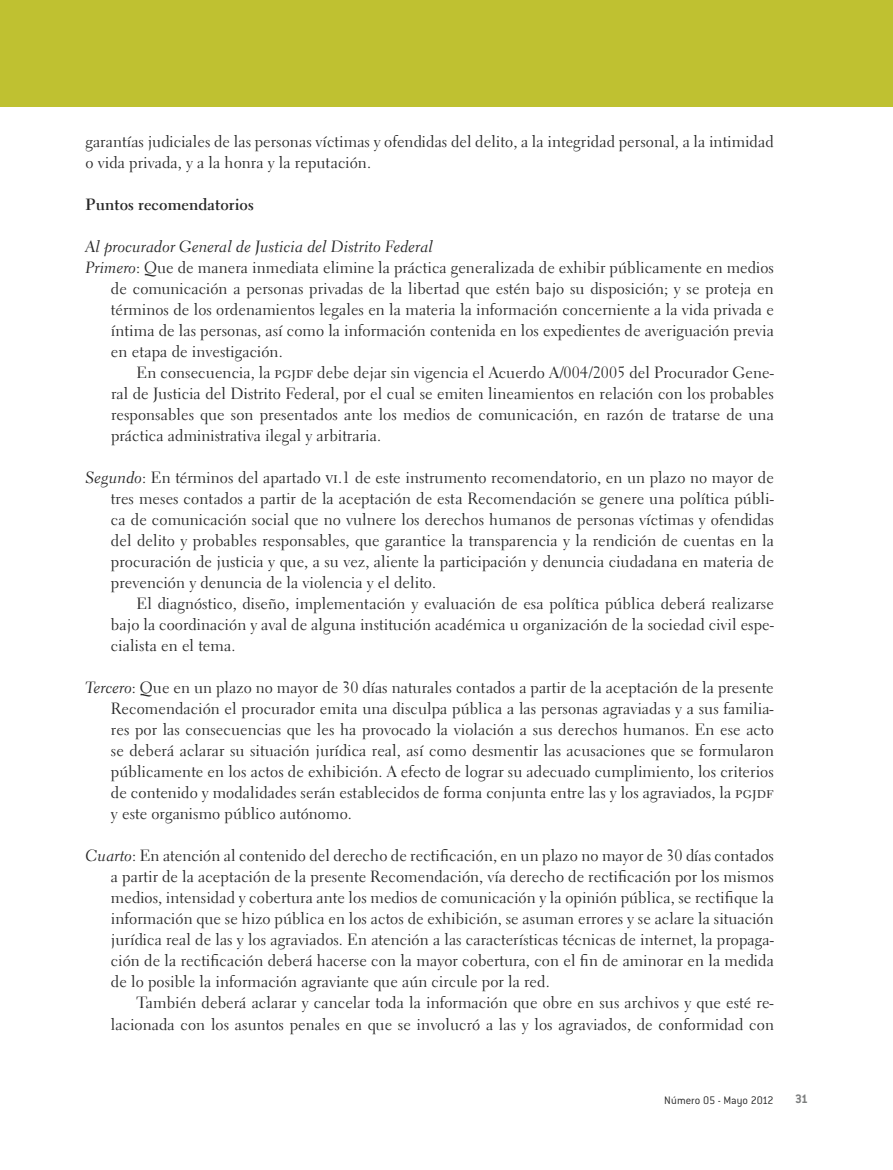
<style>
.page{position:relative;width:893px;height:1170px;background:#fff}
.page>*{position:absolute;margin:0;border:0;box-sizing:border-box;transform-origin:0 0}
.t1{font:16.2px/21px "Electra LT Std";letter-spacing:.005em;color:#272727;text-align:justify}
.t2{font:16.2px "Electra LT Std Cursive";letter-spacing:.005em;color:#272727}
.t3{font:700 16.2px "Electra LT Std";letter-spacing:.005em;color:#272727}
.t4{font:700 13.5px "Conduit ITC Std";color:#7d7f7f}
.t5{font:300 12px "Conduit ITC Std";letter-spacing:-.005em;color:#272727}
.s1{font-family:"Electra LT Std Cursive"}
</style>
<div class="page">
<div style="left:0;top:0;width:893px;height:106px;background:#bfc131"></div>
<p class="t1" style="left:85px;top:131px;width:690px">garantías judiciales de las personas víctimas y ofendidas del delito, a la integridad personal, a la intimidad o vida privada, y a la honra y la reputación.</p>
<p class="t3" style="left:85px;top:194px;width:170px">Puntos recomendatorios</p>
<p class="t2" style="left:85px;top:237px;width:349px">Al procurador General de Justicia del Distrito Federal</p>
<p class="t1" style="left:111px;top:257px;width:664px;text-indent:-26px"><span class="s1">Primero</span>: Que de manera inmediata elimine la práctica generalizada de exhibir públicamente en medios de comunicación a personas privadas de la libertad que estén bajo su disposición; y se proteja en términos de los ordenamientos legales en la materia la información concerniente a la vida privada e íntima de las personas, así como la información contenida en los expedientes de averiguación previa en etapa de investigación.</p>
<p class="t1" style="left:111px;top:362px;width:664px;text-indent:25px">En consecuencia, la pgjdf debe dejar sin vigencia el Acuerdo A/004/2005 del Procurador Gene&shy;ral de Justicia del Distrito Federal, por el cual se emiten lineamientos en relación con los probables responsables que son presentados ante los medios de comunicación, en razón de tratarse de una práctica administrativa ilegal y arbitraria.</p>
<p class="t1" style="left:111px;top:467px;width:664px;text-indent:-25px"><span class="s1">Segundo</span>: En términos del apartado vi.1 de este instrumento recomendatorio, en un plazo no mayor de tres meses contados a partir de la aceptación de esta Recomendación se genere una política públi&shy;ca de comunicación social que no vulnere los derechos humanos de personas víctimas y ofendidas del delito y probables responsables, que garantice la transparencia y la rendición de cuentas en la procuración de justicia y que, a su vez, aliente la participación y denuncia ciudadana en materia de prevención y denuncia de la violencia y el delito.</p>
<p class="t1" style="left:111px;top:593px;width:664px;text-indent:26px">El diagnóstico, diseño, implementación y evaluación de esa política pública deberá realizarse bajo la coordinación y aval de alguna institución académica u organización de la sociedad civil espe&shy;cialista en el tema.</p>
<p class="t1" style="left:111px;top:677px;width:664px;text-indent:-26px"><span class="s1">Tercero</span>: Que en un plazo no mayor de 30 días naturales contados a partir de la aceptación de la presente Recomendación el procurador emita una disculpa pública a las personas agraviadas y a sus familia&shy;res por las consecuencias que les ha provocado la violación a sus derechos humanos. En ese acto se deberá aclarar su situación jurídica real, así como desmentir las acusaciones que se formularon públicamente en los actos de exhibición. A efecto de lograr su adecuado cumplimiento, los criterios de contenido y modalidades serán establecidos de forma conjunta entre las y los agraviados, la pgjdf y este organismo público autónomo.</p>
<p class="t1" style="left:111px;top:845px;width:664px;text-indent:-26px"><span class="s1">Cuarto</span>: En atención al contenido del derecho de rectificación, en un plazo no mayor de 30 días contados a partir de la aceptación de la presente Recomendación, vía derecho de rectificación por los mismos medios, intensidad y cobertura ante los medios de comunicación y la opinión pública, se rectifique la información que se hizo pública en los actos de exhibición, se asuman errores y se aclare la situación jurídica real de las y los agraviados. En atención a las características técnicas de internet, la propaga&shy;ción de la rectificación deberá hacerse con la mayor cobertura, con el fin de aminorar en la medida de lo posible la información agraviante que aún circule por la red.</p>
<p class="t1" style="left:111px;top:992px;width:664px;text-align:right">También deberá aclarar y cancelar toda la información que obre en sus archivos y que esté re&shy;lacionada con los asuntos penales en que se involucró a las y los agraviados, de conformidad con</p>
<p class="t5" style="left:664px;top:1092px;width:111px">Número 05 - Mayo 2012</p>
<p class="t4" style="left:795px;top:1090px;width:14px">31</p>
</div>
